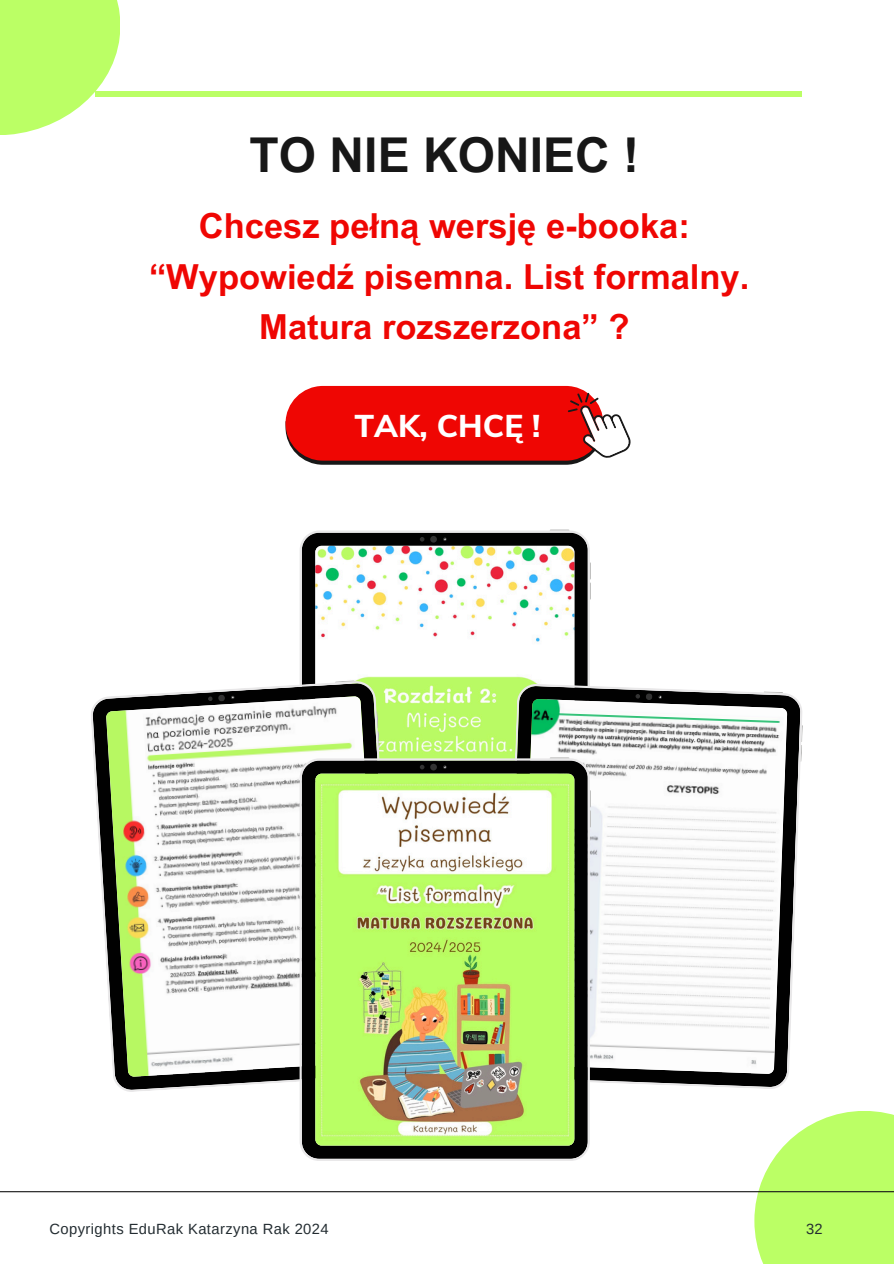
<style>
.page{position:relative;width:894px;height:1264px;background:#fff}
.page>*{position:absolute;margin:0;border:0;box-sizing:border-box;transform-origin:0 0}
.t1{font:700 48px "Arial MT Pro";color:#171717}
.t2{font:700 34.5px/50.7px "Arial MT Pro";color:#ef0603;text-align:center}
.t3{font:800 31.5px "Muli";color:#fff}
.t4{font:14.7px "Arimo";letter-spacing:.03em;color:#232c31}
</style>
<div class="page">
<div style="left:754px;top:1110px;width:139px;height:153px;background:#bbff65"></div>
<hr style="left:0;top:1191px;width:893px;height:1px;background:#171717">
<div style="left:285px;top:386px;width:318px;height:74px;background:#ef0603;border-radius:37px"></div>
<svg style="left:285px;top:393px;width:346px;height:71px"></svg>
<svg style="left:300px;top:530px;width:289px;height:153px;background:#292929"></svg>
<img style="left:315px;top:546px;width:259px;height:371px;border-radius:6px">
<svg style="left:419px;top:537px;width:5px;height:4px"></svg>
<div style="left:430px;top:536px;width:7px;height:6px;background:#333;border-radius:50%"></div>
<svg style="left:443px;top:537px;width:3px;height:4px"></svg>
<svg style="left:589px;top:562px;width:1px;height:37px"></svg>
<svg style="left:550px;top:529px;width:19px;height:1px"></svg>
<svg style="left:503px;top:683px;width:299px;height:406px"></svg>
<img style="left:519px;top:699px;width:268px;height:374px">
<svg style="left:635px;top:693px;width:17px;height:7px"></svg>
<svg style="left:658px;top:695px;width:4px;height:4px"></svg>
<svg style="left:800px;top:725px;width:2px;height:36px"></svg>
<svg style="left:763px;top:691px;width:19px;height:2px"></svg>
<svg style="left:91px;top:680px;width:307px;height:412px"></svg>
<img style="left:106px;top:696px;width:276px;height:380px">
<svg style="left:208px;top:694px;width:17px;height:7px"></svg>
<svg style="left:231px;top:695px;width:3px;height:4px"></svg>
<svg style="left:376px;top:711px;width:4px;height:37px"></svg>
<svg style="left:335px;top:680px;width:19px;height:2px"></svg>
<svg style="left:299px;top:758px;width:290px;height:402px;background:#292a28"></svg>
<img style="left:315px;top:773px;width:259px;height:372px;border-radius:6px">
<svg style="left:419px;top:764px;width:5px;height:5px"></svg>
<div style="left:430px;top:763px;width:7px;height:7px;background:#333;border-radius:50%"></div>
<svg style="left:443px;top:765px;width:3px;height:4px"></svg>
<svg style="left:589px;top:790px;width:1px;height:37px"></svg>
<svg style="left:549px;top:757px;width:20px;height:1px"></svg>
<svg style="left:0;top:0;width:120px;height:135px;fill:#bbff65"></svg>
<div style="left:95px;top:91px;width:706px;height:6px;background:#bbff65"></div>
<p class="t1" style="left:249px;top:137px;width:391px">TO NIE KONIEC !</p>
<p class="t2" style="left:149px;top:205px;width:601px">Chcesz pełną wersję e-booka: “Wypowiedź pisemna. List formalny.<br>Matura rozszerzona” ?</p>
<h1 class="t3" style="left:354px;top:405px;width:187px">TAK, CHCĘ !</h1>
<h2 class="t4" style="left:50px;top:1220px;width:280px">Copyrights EduRak Katarzyna Rak 2024</h2>
<p class="t4" style="left:806px;top:1220px;width:18px">32</p>
</div>
